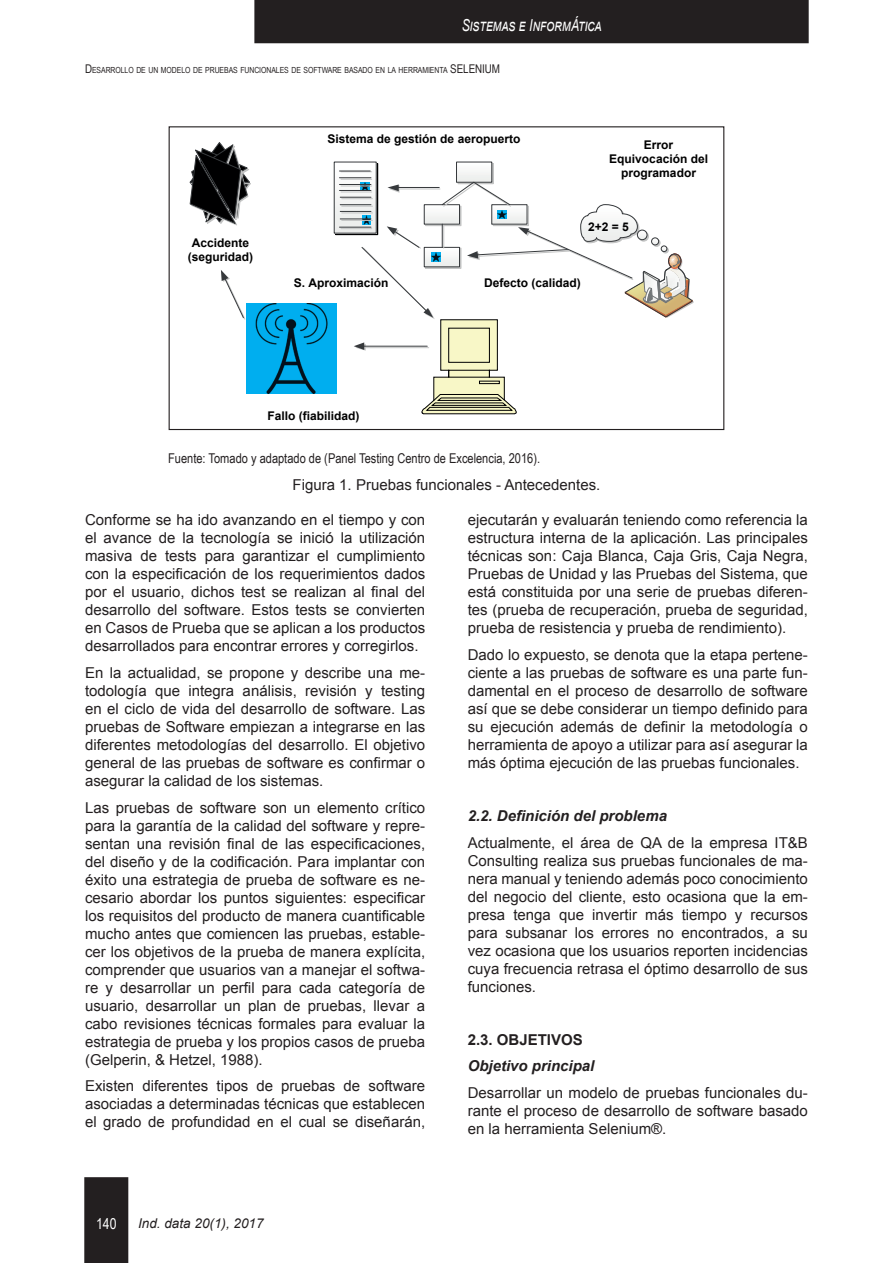
<style>
.page{position:relative;width:893px;height:1263px;background:#fff}
.page>*{position:absolute;margin:0;border:0;box-sizing:border-box;transform-origin:0 0}
.t1{font:italic 16.5px "Arial";color:#fff;scale:.75 1}
.t2{font:15px/18px "Arial";color:#231f20;text-align:justify}
.t3{font:italic 700 15px "Arial";color:#231f20}
.t4{font:700 15px "Arial";color:#231f20}
.t5{font:15px "Arial Narrow";color:#fff}
.t6{font:13.5px "Arial Narrow";color:#231f20}
.t7{font:italic 13.5px "Arial";color:#231f20}
.t8{font:700 12px/14.4px "Arial";color:#000001;text-align:center}
.t9{font:8.4px "Arial Narrow";letter-spacing:-.005em;color:#231f20}
.s1{font-size:12px}
</style>
<div class="page">
<div style="left:84px;top:1177px;width:44px;height:86px;background:#231f20"></div>
<div style="left:254px;top:0;width:555px;height:43px;background:#231f20"></div>
<div style="left:458px;top:163px;width:36px;height:21px;border:1px solid #c3c4c4"></div>
<div style="left:456px;top:162px;width:36px;height:20px;background:#f4f5f5"></div>
<div style="left:456px;top:162px;width:36px;height:21px;border:1px solid #36393c"></div>
<svg style="left:336px;top:170px;width:36px;height:62px"></svg>
<div style="left:334px;top:162px;width:43px;height:72px;border:1px solid #36393c"></div>
<img style="left:246px;top:303px;width:91px;height:91px">
<svg style="left:189px;top:142px;width:62px;height:84px"></svg>
<svg style="left:221px;top:270px;width:25px;height:50px"></svg>
<svg style="left:354px;top:181px;width:340px;height:233px"></svg>
<hr style="left:341px;top:171px;width:31px;height:1px;background:#c3c4c4">
<hr style="left:339px;top:171px;width:31px;height:1px;background:#36393c">
<hr style="left:341px;top:179px;width:31px;height:1px;background:#c3c4c4">
<hr style="left:339px;top:177px;width:32px;height:1px;background:#36393c">
<hr style="left:341px;top:186px;width:31px;height:1px;background:#c3c4c4">
<hr style="left:339px;top:184px;width:32px;height:1px;background:#36393c">
<hr style="left:341px;top:192px;width:31px;height:1px;background:#c3c4c4">
<hr style="left:339px;top:190px;width:32px;height:1px;background:#36393c">
<hr style="left:342px;top:198px;width:30px;height:1px;background:#c3c4c4">
<hr style="left:340px;top:197px;width:31px;height:1px;background:#36393c">
<hr style="left:342px;top:206px;width:30px;height:1px;background:#c3c4c4">
<hr style="left:340px;top:204px;width:31px;height:1px;background:#36393c">
<hr style="left:342px;top:213px;width:30px;height:1px;background:#c3c4c4">
<hr style="left:340px;top:211px;width:31px;height:1px;background:#36393c">
<hr style="left:342px;top:220px;width:30px;height:1px;background:#c3c4c4">
<hr style="left:340px;top:219px;width:31px;height:1px;background:#36393c">
<hr style="left:341px;top:228px;width:31px;height:1px;background:#c3c4c4">
<hr style="left:339px;top:227px;width:32px;height:1px;background:#36393c">
<div style="left:169px;top:126px;width:555px;height:304px;border:1px solid #231f20"></div>
<p class="t1" style="left:462px;top:14px;width:188px">Sistemas e InformÁtica</p>
<p class="t9" style="left:85px;top:63px;width:373px"><span class="s1">D</span>ESARROLLO DE UN MODELO DE PRUEBAS FUNCIONALES DE SOFTWARE BASADO EN LA HERRAMIENTA <span class="s1">SELENIUM</span></p>
<p class="t8" style="left:328px;top:132px;width:194px">Sistema de gestión de aeropuerto</p>
<p class="t8" style="left:609px;top:137px;width:100px">Error<br>Equivocación del programador</p>
<p class="t8" style="left:188px;top:235px;width:67px">Accidente (seguridad)</p>
<p class="t8" style="left:294px;top:276px;width:96px">S. Aproximación</p>
<p class="t8" style="left:268px;top:409px;width:94px">Fallo (fiabilidad)</p>
<p class="t8" style="left:588px;top:220px;width:42px">2+2 = 5</p>
<p class="t8" style="left:484px;top:276px;width:98px">Defecto (calidad)</p>
<p class="t6" style="left:168px;top:449px;width:373px">Fuente: Tomado y adaptado de (Panel Testing Centro de Excelencia, 2016).</p>
<p class="t2" style="left:293px;top:475px;width:309px">Figura 1. Pruebas funcionales - Antecedentes.</p>
<p class="t2" style="left:85px;top:511px;width:342px">Conforme se ha ido avanzando en el tiempo y con el avance de la tecnología se inició la utilización masiva de tests para garantizar el cumplimiento con la especificación de los requerimientos dados por el usuario, dichos test se realizan al final del desarrollo del software. Estos tests se convierten en Casos de Prueba que se aplican a los productos desarrollados para encontrar errores y corregirlos.</p>
<p class="t2" style="left:85px;top:664px;width:342px">En la actualidad, se propone y describe una me&shy;todología que integra análisis, revisión y testing en el ciclo de vida del desarrollo de software. Las pruebas de Software empiezan a integrarse en las diferentes metodologías del desarrollo. El objetivo general de las pruebas de software es confirmar o asegurar la calidad de los sistemas.</p>
<p class="t2" style="left:85px;top:798px;width:342px">Las pruebas de software son un elemento crítico para la garantía de la calidad del software y repre&shy;sentan una revisión final de las especificaciones, del diseño y de la codificación. Para implantar con éxito una estrategia de prueba de software es ne&shy;cesario abordar los puntos siguientes: especificar los requisitos del producto de manera cuantificable mucho antes que comiencen las pruebas, estable&shy;cer los objetivos de la prueba de manera explícita, comprender que usuarios van a manejar el softwa&shy;re y desarrollar un perfil para cada categoría de usuario, desarrollar un plan de pruebas, llevar a cabo revisiones técnicas formales para evaluar la estrategia de prueba y los propios casos de prueba (Gelperin, &amp; Hetzel, 1988).</p>
<p class="t2" style="left:85px;top:1077px;width:342px">Existen diferentes tipos de pruebas de software asociadas a determinadas técnicas que establecen el grado de profundidad en el cual se diseñarán,</p>
<p class="t2" style="left:468px;top:511px;width:342px">ejecutarán y evaluarán teniendo como referencia la estructura interna de la aplicación. Las principales técnicas son: Caja Blanca, Caja Gris, Caja Negra, Pruebas de Unidad y las Pruebas del Sistema, que está constituida por una serie de pruebas diferen&shy;tes (prueba de recuperación, prueba de seguridad, prueba de resistencia y prueba de rendimiento).</p>
<p class="t2" style="left:468px;top:646px;width:342px">Dado lo expuesto, se denota que la etapa pertene&shy;ciente a las pruebas de software es una parte fun&shy;damental en el proceso de desarrollo de software así que se debe considerar un tiempo definido para su ejecución además de definir la metodología o herramienta de apoyo a utilizar para así asegurar la más óptima ejecución de las pruebas funcionales.</p>
<p class="t3" style="left:468px;top:806px;width:201px">2.2. Definición del problema</p>
<p class="t2" style="left:468px;top:833px;width:342px">Actualmente, el área de QA de la empresa IT&amp;B Consulting realiza sus pruebas funcionales de ma&shy;nera manual y teniendo además poco conocimiento del negocio del cliente, esto ocasiona que la em&shy;presa tenga que invertir más tiempo y recursos para subsanar los errores no encontrados, a su vez ocasiona que los usuarios reporten incidencias cuya frecuencia retrasa el óptimo desarrollo de sus funciones.</p>
<p class="t4" style="left:468px;top:1029px;width:117px">2.3. OBJETIVOS</p>
<p class="t3" style="left:468px;top:1056px;width:128px">Objetivo principal</p>
<p class="t2" style="left:468px;top:1083px;width:342px">Desarrollar un modelo de pruebas funcionales du&shy;rante el proceso de desarrollo de software basado en la herramienta Selenium®.</p>
<p class="t5" style="left:96px;top:1213px;width:22px">140</p>
<p class="t7" style="left:138px;top:1215px;width:127px">Ind. data 20(1), 2017</p>
</div>
